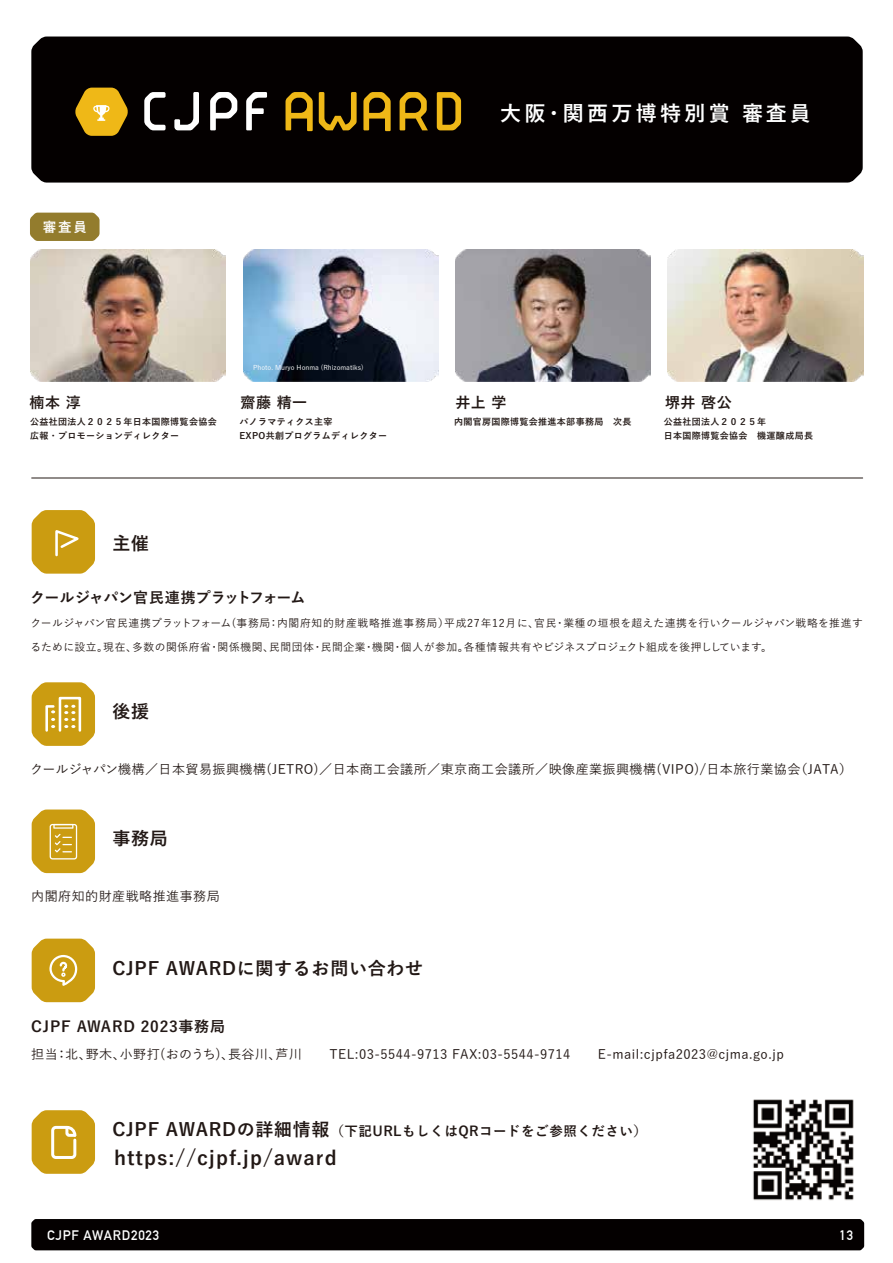
<style>
.page{position:relative;width:893px;height:1263px;background:#fff}
.page>*{position:absolute;margin:0;border:0;box-sizing:border-box;transform-origin:0 0}
.t1{font:700 21px "Yu Go";letter-spacing:.16em;color:#fff}
.t2{font:700 19.5px "Yu Go";letter-spacing:.055em;color:#221815}
.t3{font:700 18px "Yu Go";letter-spacing:.04em;color:#221815}
.t4{font:700 15px "Yu Go";letter-spacing:.04em;color:#221815}
.t5{font:700 15px "Yu Go";letter-spacing:-.02em;color:#221815}
.t6{font:700 13.5px "Yu Go";letter-spacing:.04em;color:#221815}
.t7{font:700 13.5px "DIN Alternate";letter-spacing:.06em;color:#fff}
.t8{font:700 13.5px "Yu Go";color:#fff}
.t9{font:500 13.05px "Yu Go";letter-spacing:.035em;color:#221815}
.t10{font:500 10.8px "Yu Go";letter-spacing:.055em;color:#221815}
.t11{font:700 9px/13.5px "Yu Go";letter-spacing:.04em;color:#221815}
.t12{font:500 6.75px "Yu Go";color:#fff}
.s1{font-size:18px}
</style>
<div class="page">
<img style="left:668px;top:249px;width:195px;height:133px">
<img style="left:30px;top:249px;width:195px;height:133px">
<img style="left:244px;top:249px;width:195px;height:133px">
<img style="left:456px;top:249px;width:195px;height:133px">
<div style="left:31px;top:37px;width:832px;height:146px;background:#040000"></div>
<svg style="left:144px;top:92px;width:22px;height:38px"></svg>
<svg style="left:174px;top:92px;width:25px;height:38px"></svg>
<svg style="left:210px;top:92px;width:27px;height:38px"></svg>
<svg style="left:246px;top:92px;width:21px;height:38px"></svg>
<svg style="left:75px;top:88px;width:53px;height:48px;background:#be941d"></svg>
<svg style="left:319px;top:92px;width:38px;height:38px"></svg>
<svg style="left:400px;top:92px;width:28px;height:38px"></svg>
<svg style="left:437px;top:92px;width:24px;height:38px"></svg>
<svg style="left:286px;top:92px;width:27px;height:39px"></svg>
<svg style="left:363px;top:92px;width:28px;height:39px"></svg>
<div style="left:31px;top:1219px;width:833px;height:31px;background:#040000"></div>
<div style="left:30px;top:213px;width:70px;height:28px;background:#937c2d"></div>
<hr style="left:32px;top:478px;width:831px;height:1px;background:#221815">
<svg style="left:32px;top:510px;width:63px;height:64px;background:#d0a72b"></svg>
<svg style="left:32px;top:682px;width:63px;height:64px;background:#d3ac39"></svg>
<svg style="left:32px;top:1110px;width:63px;height:64px;background:#d2aa34"></svg>
<img style="left:753px;top:1099px;width:101px;height:102px">
<svg style="left:32px;top:809px;width:63px;height:193px"></svg>
<p class="t8" style="left:43px;top:219px;width:46px">審査員</p>
<p class="t4" style="left:30px;top:394px;width:53px">楠本 淳</p>
<p class="t11" style="left:30px;top:416px;width:188px">公益社団法人２０２５年日本国際博覧会協会広報・プロモーションディレクター　</p>
<p class="t12" style="left:253px;top:362px;width:112px">Photo. Muryo Honma (Rhizomatiks)</p>
<p class="t4" style="left:241px;top:394px;width:68px">齋藤 精一</p>
<p class="t11" style="left:239px;top:415px;width:149px">パノラマティクス主宰<br>EXPO共創プログラムディレクター</p>
<h3 class="t3" style="left:113px;top:533px;width:38px">主催</h3>
<h1 class="t1" style="left:500px;top:101px;width:312px">大阪・関西万博特別賞 審査員</h1>
<p class="t4" style="left:455px;top:394px;width:53px">井上 学</p>
<p class="t11" style="left:454px;top:415px;width:179px">内閣官房国際博覧会推進本部事務局　次長</p>
<p class="t4" style="left:665px;top:394px;width:68px">堺井 啓公</p>
<p class="t11" style="left:664px;top:415px;width:151px">公益社団法人２０２５年<br>日本国際博覧会協会　機運醸成局長</p>
<p class="t5" style="left:30px;top:589px;width:277px">クールジャパン官民連携プラットフォーム</p>
<p class="t10" style="left:30px;top:613px;width:834px">クールジャパン官民連携プラットフォーム(事務局：内閣府知的財産戦略推進事務局）平成27年12月に、官民・業種の垣根を超えた連携を行いクールジャパン戦略を推進す</p>
<p class="t10" style="left:31px;top:637px;width:743px">るために設立。現在、多数の関係府省・関係機関、民間団体・民間企業・機関・個人が参加。各種情報共有やビジネスプロジェクト組成を後押ししています。</p>
<h3 class="t3" style="left:113px;top:701px;width:38px">後援</h3>
<p class="t9" style="left:30px;top:757px;width:823px">クールジャパン機構／日本貿易振興機構(JETRO)／日本商工会議所／東京商工会議所／映像産業振興機構(VIPO)/日本旅行業協会（JATA）</p>
<h3 class="t3" style="left:113px;top:829px;width:57px">事務局</h3>
<p class="t9" style="left:31px;top:884px;width:190px">内閣府知的財産戦略推進事務局</p>
<h3 class="t3" style="left:113px;top:958px;width:312px">CJPF AWARDに関するお問い合わせ</h3>
<p class="t4" style="left:31px;top:1017px;width:195px">CJPF AWARD 2023事務局</p>
<p class="t9" style="left:31px;top:1042px;width:754px">担当：北、野木、小野打(おのうち)、長谷川、芦川　　TEL:03-5544-9713 FAX:03-5544-9714　　E-mail:cjpfa2023@cjma.go.jp</p>
<p class="t6" style="left:113px;top:1123px;width:536px"><span class="s1">CJPF AWARDの詳細情報</span>（下記URLもしくはQRコードをご参照ください）</p>
<h2 class="t2" style="left:114px;top:1146px;width:224px">https://cjpf.jp/award</h2>
<p class="t7" style="left:47px;top:1224px;width:114px">CJPF AWARD2023</p>
<p class="t7" style="left:840px;top:1224px;width:15px">13</p>
</div>
